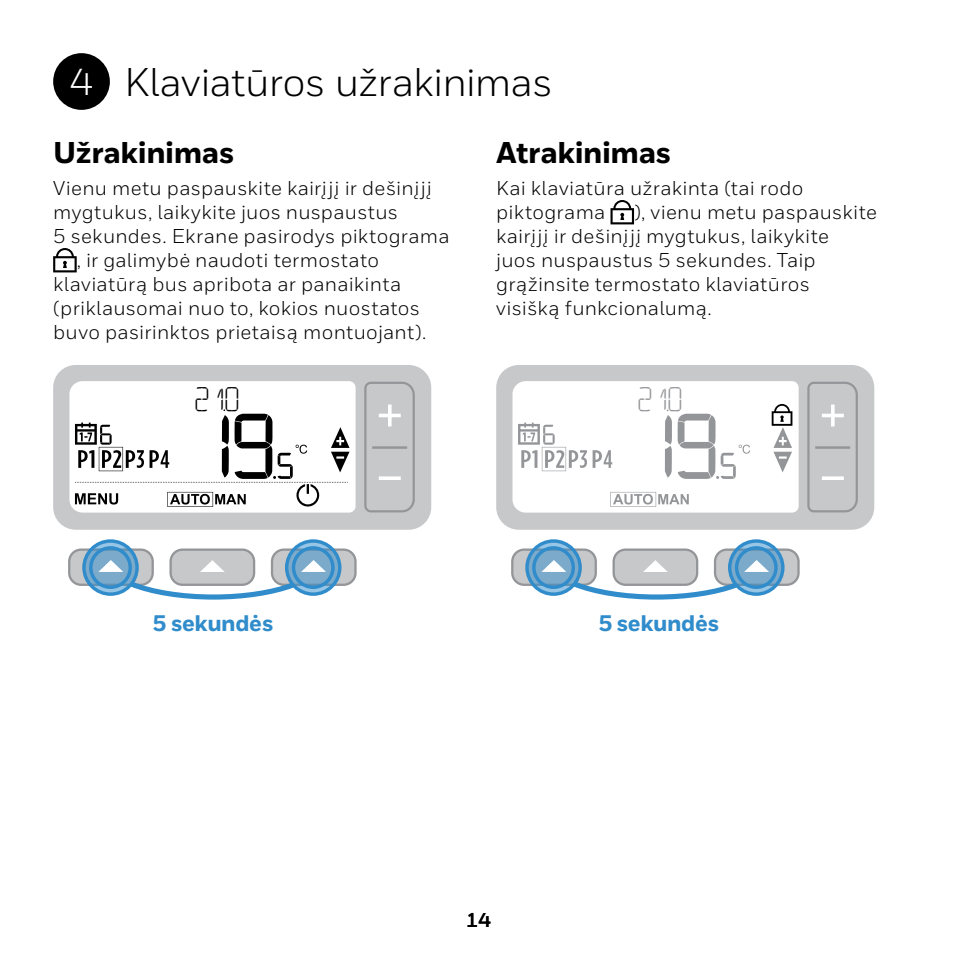
<style>
.page{position:relative;width:957px;height:957px;background:#fff}
.page>*{position:absolute;margin:0;border:0;box-sizing:border-box;transform-origin:0 0}
.t1{font:40px "Honeywell Sans";letter-spacing:-.015em;color:#000}
.t2{font:37.5px "Honeywell Sans";color:#fff}
.t3{font:800 30px "Honeywell Sans";letter-spacing:-.015em;color:#000}
.t4{font:29px "Honeywell Lo T";color:#000}
.t5{font:29px "Honeywell Lo T";color:#939598}
.t6{font:800 22.5px "Honeywell Sans";letter-spacing:-.02em;color:#308ccb}
.t7{font:20px/24px "Honeywell Sans";letter-spacing:.015em;color:#000}
.t8{font:700 20px "Honeywell Sans";color:#000}
</style>
<div class="page">
<svg style="left:496px;top:365px;width:378px;height:165px"></svg>
<svg style="left:807px;top:382px;width:51px;height:130px;background:#c2c3c5"></svg>
<svg style="left:610px;top:492px;width:79px;height:15px"></svg>
<svg style="left:771px;top:404px;width:21px;height:68px"></svg>
<svg style="left:518px;top:422px;width:94px;height:49px"></svg>
<svg style="left:663px;top:410px;width:87px;height:69px"></svg>
<div style="left:512px;top:549px;width:84px;height:36px;background:#c7c8ca;border-radius:12px"></div>
<div style="left:511px;top:548px;width:86px;height:38px;border:2px solid #939598;border-radius:12px"></div>
<div style="left:613px;top:549px;width:84px;height:36px;background:#c7c8ca;border-radius:12px"></div>
<div style="left:612px;top:548px;width:86px;height:38px;border:2px solid #939598;border-radius:12px"></div>
<div style="left:715px;top:549px;width:83px;height:36px;background:#c7c8ca;border-radius:12px"></div>
<div style="left:714px;top:548px;width:85px;height:38px;border:2px solid #939598;border-radius:12px"></div>
<svg style="left:526px;top:541px;width:54px;height:53px"></svg>
<div style="left:525px;top:539px;width:57px;height:57px;border:3px solid #308ccb;border-radius:50%"></div>
<div style="left:532px;top:546px;width:43px;height:43px;border:3px solid #308ccb;border-radius:50%"></div>
<svg style="left:729px;top:541px;width:54px;height:53px"></svg>
<div style="left:728px;top:539px;width:56px;height:57px;border:3px solid #308ccb;border-radius:50%"></div>
<div style="left:735px;top:546px;width:42px;height:43px;border:3px solid #308ccb;border-radius:50%"></div>
<svg style="left:541px;top:560px;width:228px;height:40px"></svg>
<svg style="left:53px;top:365px;width:378px;height:165px;fill:#c7c8ca"></svg>
<svg style="left:364px;top:382px;width:51px;height:130px;background:#c2c3c5"></svg>
<svg style="left:75px;top:409px;width:274px;height:98px"></svg>
<div style="left:69px;top:549px;width:84px;height:36px;background:#c7c8ca;border-radius:12px"></div>
<div style="left:68px;top:548px;width:86px;height:38px;border:2px solid #939598;border-radius:12px"></div>
<div style="left:171px;top:549px;width:83px;height:36px;background:#c7c8ca;border-radius:12px"></div>
<div style="left:169px;top:548px;width:86px;height:38px;border:2px solid #939598;border-radius:12px"></div>
<div style="left:272px;top:549px;width:83px;height:36px;background:#c7c8ca;border-radius:12px"></div>
<div style="left:271px;top:548px;width:86px;height:38px;border:2px solid #939598;border-radius:12px"></div>
<svg style="left:84px;top:541px;width:53px;height:53px"></svg>
<div style="left:82px;top:539px;width:57px;height:57px;border:3px solid #308ccb;border-radius:50%"></div>
<div style="left:89px;top:546px;width:43px;height:43px;border:3px solid #308ccb;border-radius:50%"></div>
<svg style="left:286px;top:541px;width:54px;height:53px"></svg>
<div style="left:285px;top:539px;width:56px;height:57px;border:3px solid #308ccb;border-radius:50%"></div>
<div style="left:292px;top:546px;width:43px;height:43px;border:3px solid #308ccb;border-radius:50%"></div>
<svg style="left:98px;top:560px;width:228px;height:40px"></svg>
<div style="left:53px;top:53px;width:57px;height:57px;background:#000;border-radius:50%"></div>
<svg style="left:53px;top:248px;width:24px;height:24px"></svg>
<svg style="left:610px;top:200px;width:24px;height:24px"></svg>
<h2 class="t2" style="left:70px;top:59px;width:25px">4</h2>
<h1 class="t1" style="left:124px;top:59px;width:430px">Klaviatūros užrakinimas</h1>
<h3 class="t3" style="left:53px;top:135px;width:183px">Užrakinimas</h3>
<p class="t7" style="left:53px;top:176px;width:380px">Vienu metu paspauskite kairįjį ir dešinįjį</p>
<p class="t7" style="left:53px;top:200px;width:346px">mygtukus, laikykite juos nuspaustus</p>
<p class="t7" style="left:53px;top:224px;width:398px">5 sekundes. Ekrane pasirodys piktograma</p>
<p class="t7" style="left:77px;top:248px;width:304px">, ir galimybė naudoti termostato</p>
<p class="t7" style="left:53px;top:272px;width:350px">klaviatūrą bus apribota ar panaikinta</p>
<p class="t7" style="left:53px;top:296px;width:368px">(priklausomai nuo to, kokios nuostatos</p>
<p class="t7" style="left:53px;top:320px;width:375px">buvo pasirinktos prietaisą montuojant).</p>
<h3 class="t3" style="left:496px;top:135px;width:176px">Atrakinimas</h3>
<p class="t7" style="left:496px;top:176px;width:309px">Kai klaviatūra užrakinta (tai rodo piktograma</p>
<p class="t7" style="left:496px;top:200px;width:382px;text-indent:138px">), vienu metu paspauskite kairįjį ir dešinįjį mygtukus, laikykite<br>juos nuspaustus 5 sekundes. Taip grąžinsite termostato klaviatūros visišką funkcionalumą.</p>
<h3 class="t4" style="left:196px;top:386px;width:49px">210</h3>
<h3 class="t5" style="left:638px;top:386px;width:49px">210</h3>
<p class="t6" style="left:152px;top:609px;width:123px">5 sekundės</p>
<p class="t6" style="left:598px;top:609px;width:123px">5 sekundės</p>
<p class="t8" style="left:466px;top:907px;width:26px">14</p>
</div>
